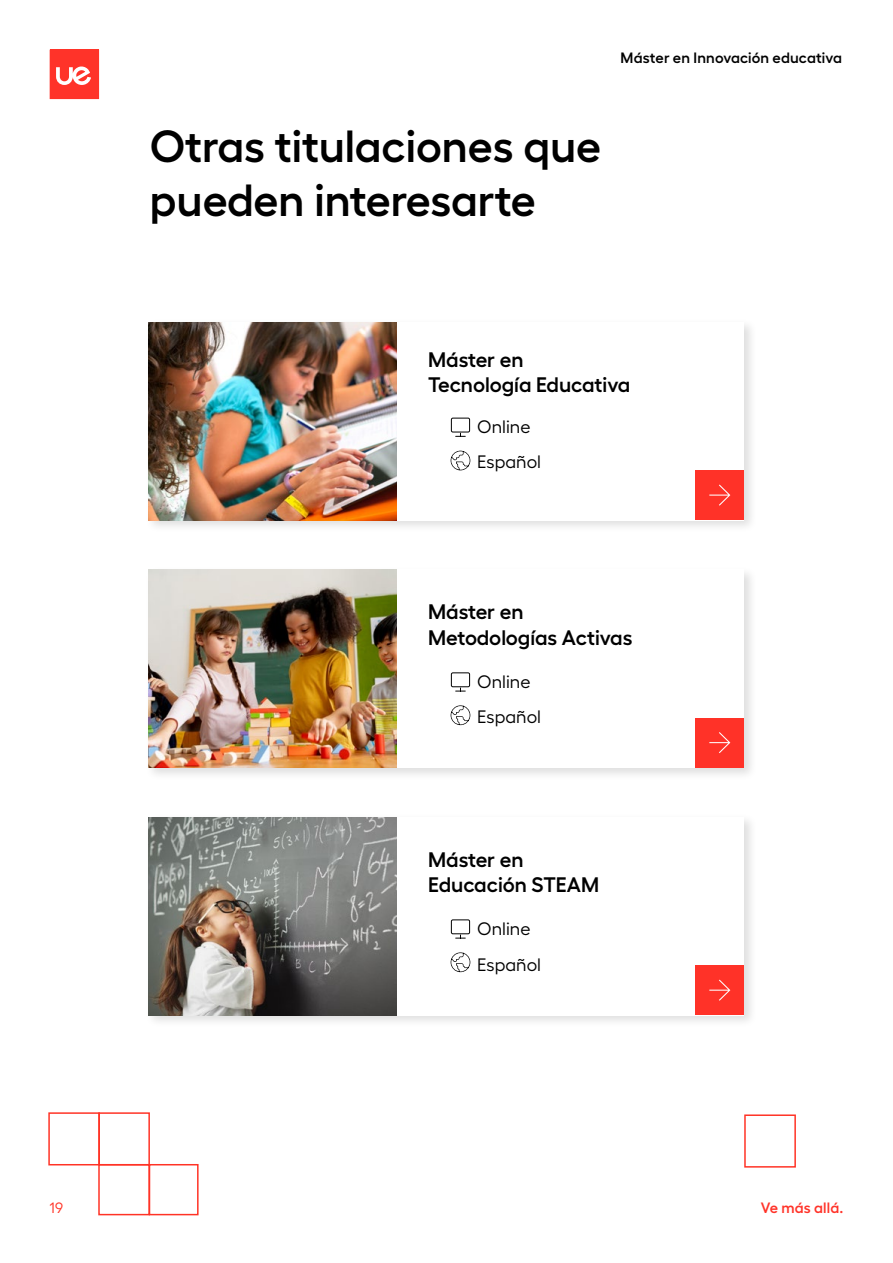
<style>
.page{position:relative;width:893px;height:1263px;background:#fff}
.page>*{position:absolute;margin:0;border:0;box-sizing:border-box;transform-origin:0 0}
.t1{font:600 45px/54px "Hellix";color:#000}
.t2{font:600 21px/25.2px "Hellix";color:#000}
.t3{font:18px "Hellix";color:#000}
.t4{font:600 15px "Hellix";letter-spacing:.01em;color:#000}
.t5{font:600 15px "Hellix";letter-spacing:.01em;color:#ff3329}
.t6{font:15px "Hellix";color:#ff3326}
</style>
<div class="page">
<svg style="left:50px;top:50px;width:49px;height:49px"></svg>
<div style="left:144px;top:318px;width:613px;height:215px;background:#000;opacity:.13"></div>
<div style="left:149px;top:322px;width:595px;height:198px;background:#fff"></div>
<div style="left:144px;top:565px;width:613px;height:216px;background:#000;opacity:.13"></div>
<div style="left:149px;top:570px;width:595px;height:198px;background:#fff"></div>
<div style="left:144px;top:813px;width:613px;height:215px;background:#000;opacity:.13"></div>
<div style="left:149px;top:817px;width:595px;height:198px;background:#fff"></div>
<img style="left:149px;top:322px;width:248px;height:198px">
<img style="left:149px;top:570px;width:248px;height:198px">
<img style="left:149px;top:817px;width:248px;height:198px">
<svg style="left:744px;top:1114px;width:52px;height:54px"></svg>
<svg style="left:48px;top:1112px;width:151px;height:104px"></svg>
<div style="left:696px;top:471px;width:48px;height:49px;background:#ff3228"></div>
<svg style="left:709px;top:484px;width:21px;height:22px"></svg>
<div style="left:696px;top:718px;width:48px;height:49px;background:#ff3228"></div>
<svg style="left:709px;top:732px;width:21px;height:21px"></svg>
<div style="left:696px;top:966px;width:48px;height:49px;background:#ff3228"></div>
<svg style="left:709px;top:979px;width:21px;height:22px"></svg>
<div style="left:451px;top:418px;width:19px;height:14px;border:1px solid #000;border-radius:2px"></div>
<svg style="left:456px;top:433px;width:9px;height:4px"></svg>
<div style="left:451px;top:672px;width:19px;height:15px;border:1px solid #000;border-radius:2px"></div>
<svg style="left:456px;top:688px;width:9px;height:4px"></svg>
<div style="left:451px;top:919px;width:19px;height:15px;border:1px solid #000;border-radius:2px"></div>
<svg style="left:456px;top:935px;width:9px;height:4px"></svg>
<svg style="left:451px;top:451px;width:19px;height:19px"></svg>
<svg style="left:451px;top:705px;width:19px;height:20px"></svg>
<svg style="left:451px;top:952px;width:19px;height:20px"></svg>
<p class="t4" style="left:620px;top:46px;width:223px">Máster en Innovación educativa</p>
<h1 class="t1" style="left:150px;top:114px;width:453px">Otras titulaciones que pueden interesarte</h1>
<p class="t2" style="left:428px;top:344px;width:204px">Máster en<br>Tecnología Educativa</p>
<p class="t3" style="left:477px;top:412px;width:55px">Online</p>
<p class="t3" style="left:477px;top:448px;width:65px">Español</p>
<p class="t2" style="left:428px;top:597px;width:206px">Máster en<br>Metodologías Activas</p>
<p class="t3" style="left:477px;top:668px;width:55px">Online</p>
<p class="t3" style="left:477px;top:703px;width:65px">Español</p>
<p class="t2" style="left:428px;top:845px;width:172px">Máster en<br>Educación STEAM</p>
<p class="t3" style="left:477px;top:915px;width:55px">Online</p>
<p class="t3" style="left:477px;top:950px;width:65px">Español</p>
<p class="t6" style="left:50px;top:1197px;width:15px">19</p>
<p class="t5" style="left:761px;top:1196px;width:84px">Ve más allá.</p>
</div>
